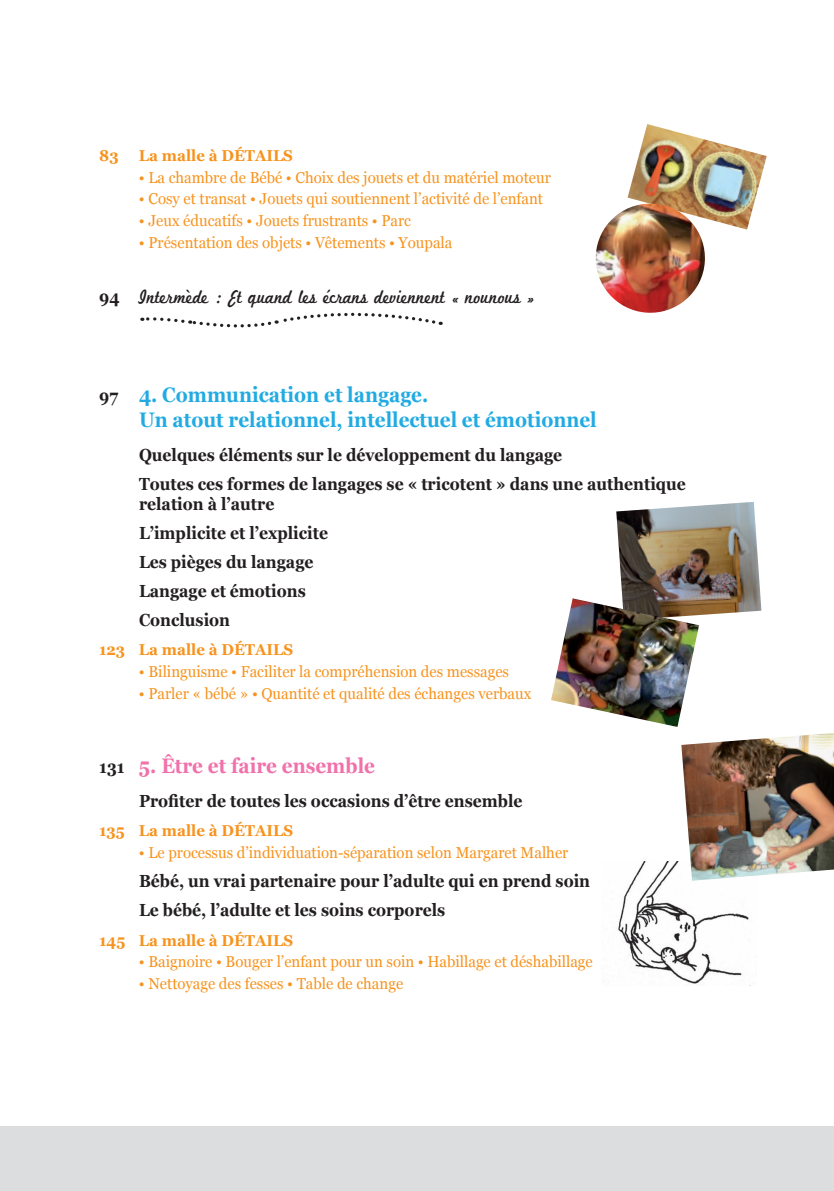
<style>
.page{position:relative;width:834px;height:1191px;background:#fff}
.page>*{position:absolute;margin:0;border:0;box-sizing:border-box;transform-origin:0 0}
.t1{font:700 21px/24.5px "Georgia";color:#22abe2;scale:.9 1}
.t2{font:700 21px "Georgia";color:#f171ab;scale:.9 1}
.t3{font:19.25px "Marketing Script";color:#231f20;scale:.9 1}
.t4{font:700 17.5px/29.2px "Georgia";color:#231f20;scale:.9 1}
.t5{font:15.75px "Georgia";color:#f7931d;scale:.95 1}
.t6{font:700 15.75px "Georgia";color:#f7931d;scale:.95 1}
.s1{font-family:"Georgia";font-weight:700;font-size:17.5px}
.s2{font-size:17.5px;color:#231f20}
</style>
<div class="page">
<div style="left:0;top:1126px;width:833px;height:65px;background:#dcdddf"></div>
<svg style="left:142px;top:312px;width:299px;height:16px"></svg>
<img style="left:618px;top:861px;width:131px;height:123px">
<img style="left:681px;top:733px;width:152px;height:147px">
<img style="left:616px;top:502px;width:145px;height:113px">
<img style="left:627px;top:124px;width:139px;height:106px">
<img style="left:551px;top:598px;width:148px;height:129px">
<img style="left:595px;top:204px;width:111px;height:109px">
<p class="t6" style="left:99px;top:143px;width:22px">83</p>
<p class="t6" style="left:139px;top:143px;width:164px">La malle à DÉTAILS</p>
<p class="t5" style="left:139px;top:166px;width:435px">• La chambre de Bébé • Choix des jouets et du matériel moteur</p>
<p class="t5" style="left:139px;top:187px;width:426px">• Cosy et transat • Jouets qui soutiennent l’activité de l’enfant</p>
<p class="t5" style="left:139px;top:209px;width:288px">• Jeux éducatifs • Jouets frustrants • Parc</p>
<p class="t5" style="left:139px;top:231px;width:331px">• Présentation des objets • Vêtements • Youpala</p>
<p class="t3" style="left:99px;top:286px;width:485px"><span class="s1">94</span> Intermède : Et quand les écrans deviennent « nounous »</p>
<h1 class="t1" style="left:139px;top:382px;width:510px;text-indent:-40px"><span class="s2">97</span> 4. Communication et langage.<br>Un atout relationnel, intellectuel et émotionnel</h1>
<p class="t4" style="left:139px;top:439px;width:609px">Quelques éléments sur le développement du langage<br>Toutes ces formes de langages se « tricotent » dans une authentique</p>
<p class="t4" style="left:139px;top:488px;width:211px">relation à l’autre<br>L’implicite et l’explicite<br>Les pièges du langage<br>Langage et émotions<br>Conclusion</p>
<p class="t6" style="left:99px;top:638px;width:205px">123 La malle à DÉTAILS</p>
<p class="t5" style="left:139px;top:660px;width:391px">• Bilinguisme • Faciliter la compréhension des messages</p>
<p class="t5" style="left:139px;top:682px;width:414px">• Parler « bébé » • Quantité et qualité des échanges verbaux</p>
<h1 class="t2" style="left:99px;top:750px;width:308px"><span class="s2">131</span> 5. Être et faire ensemble</h1>
<p class="t4" style="left:139px;top:785px;width:427px">Profiter de toutes les occasions d’être ensemble</p>
<p class="t6" style="left:99px;top:819px;width:205px">135 La malle à DÉTAILS</p>
<p class="t5" style="left:139px;top:841px;width:453px">• Le processus d’individuation-séparation selon Margaret Malher</p>
<p class="t4" style="left:139px;top:865px;width:502px">Bébé, un vrai partenaire pour l’adulte qui en prend soin<br>Le bébé, l’adulte et les soins corporels</p>
<p class="t6" style="left:99px;top:928px;width:205px">145 La malle à DÉTAILS</p>
<p class="t5" style="left:139px;top:950px;width:479px">• Baignoire • Bouger l’enfant pour un soin • Habillage et déshabillage</p>
<p class="t5" style="left:139px;top:972px;width:279px">• Nettoyage des fesses • Table de change</p>
</div>
